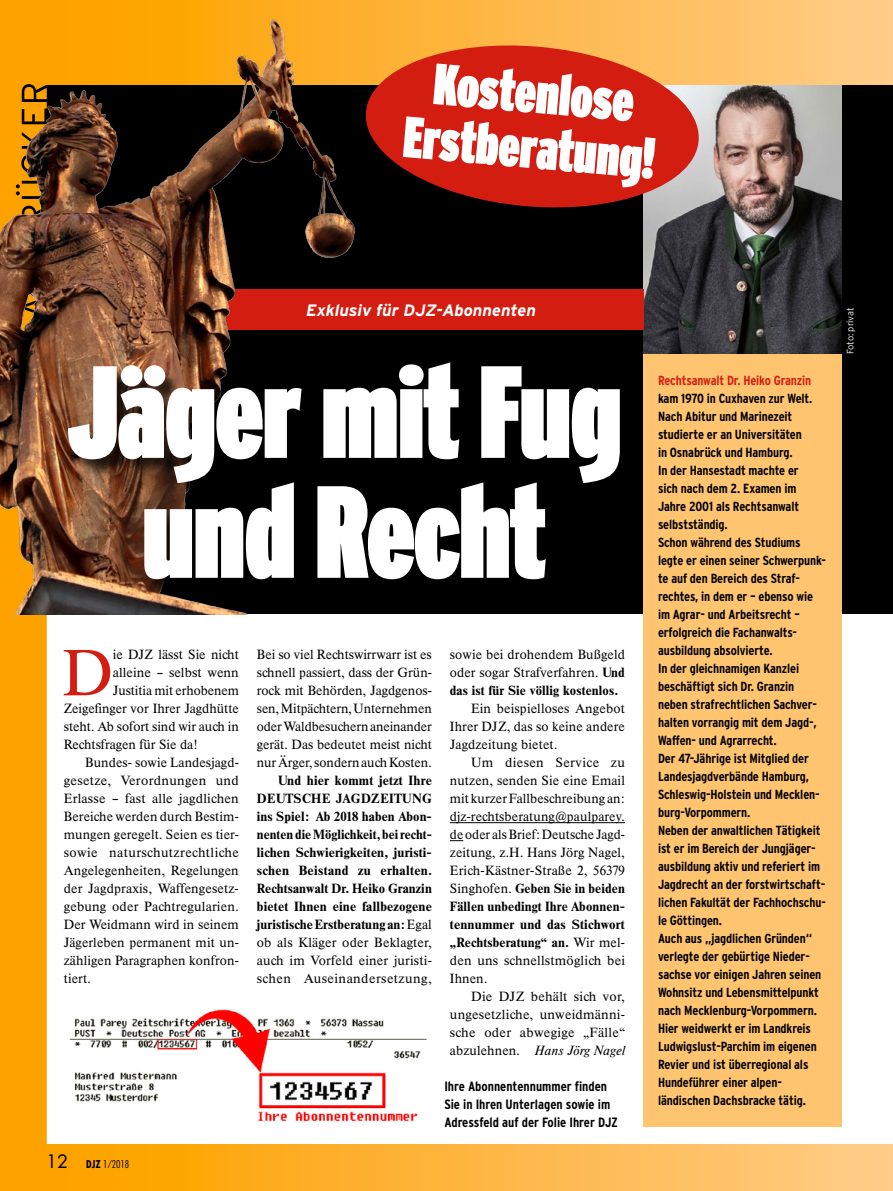
<style>
.page{position:relative;width:893px;height:1191px;background:#fff}
.page>*{position:absolute;margin:0;border:0;box-sizing:border-box;transform-origin:0 0}
.Am_Drücker__Grosse_H{font:130.8px/119.9px "Parey Interstate Ult Bla Com";letter-spacing:-.005em;color:#fff;text-align:center}
.Am_Drücker__Text_Ini{font:500 64.2px "Parey Times BQ";color:#d31d11}
.Am_Drücker__Grosse_H-2{font:58.05px "Parey Interstate Ult Bla Com";color:#fff}
.Am_Drücker__Dachzeil{font:italic 700 16.5px "Parey Interstate";color:#fff}
.Am_Drücker__Bildunte{font:700 condensed 13.5px/18px "Parey Interstate";color:#000}
.Am_Drücker__Text_mit{font:700 condensed 13.2px/18px "Parey Interstate";letter-spacing:-.01em;color:#000}
.Am_Drücker__Text_mit-2{font:500 13.2px/18px "Parey Times BQ";letter-spacing:.01em;color:#000;text-align:justify}
.Am_Drücker__Text_mit-3{font:700 13.2px/18px "Parey Times BQ";letter-spacing:.01em;color:#000;text-align:justify}
.Am_Drücker__Text_ohn{font:500 13.2px/18px "Parey Times BQ";color:#000;text-align:justify}
.Am_Drücker__Text_Ini-2{font:500 13.2px "Parey Times BQ";color:#000}
.t1{font:10.5px "Parey Futura Std Con Lig";color:#000}
.Am_Drücker__Bildnach{font:300 9.3px "Parey Interstate";letter-spacing:-.01em;color:#fff}
.s1{font-family:"Parey Futura";font-size:18px}
.s2{font-family:"Parey Futura";font-weight:700;font-stretch:condensed}
.s3{font-weight:500}
.s4{font-weight:700}
.s5{font-weight:400;font-style:italic}
.s6{color:#d31d11}
</style>
<div class="page">
<div style="left:0;top:82px;width:893px;height:532px;background:#000"></div>
<div style="left:643px;top:102px;width:199px;height:1024px;background:#ffc46f"></div>
<img style="left:643px;top:85px;width:199px;height:268px">
<div style="left:45px;top:1144px;width:848px;height:47px;background:linear-gradient(to right,#fda000,#ffcc8b)"></div>
<div style="left:45px;top:0;width:848px;height:85px;background:linear-gradient(to right,#fda000,#ffcc8b)"></div>
<div style="left:0;top:0;width:47px;height:1191px;background:#fea200"></div>
<div style="left:170px;top:289px;width:474px;height:41px;background:#d31d11"></div>
<hr style="left:450px;top:822px;width:175px;height:1px;background:#000">
<svg style="left:450px;top:840px;width:13px;height:1px"></svg>
<img style="left:69px;top:1009px;width:358px;height:113px">
<img style="left:0;top:9px;width:364px;height:605px">
<div style="left:70px;top:365px;width:568px;height:233px;background:#000;opacity:.75"></div>
<svg style="left:362px;top:39px;width:340px;height:175px;background:#c03620"></svg>
<p class="Am_Drücker__Grosse_H-2" style="left:437px;top:52px;width:202px;rotate:5deg">Kostenlose</p>
<p class="Am_Drücker__Grosse_H-2" style="left:406px;top:105px;width:253px;rotate:5deg">Erstberatung!</p>
<p class="Am_Drücker__Dachzeil" style="left:306px;top:301px;width:231px">Exklusiv für DJZ-Abonnenten</p>
<p class="Am_Drücker__Grosse_H" style="left:67px;top:352px;width:556px">Jäger mit Fug und Recht</p>
<p class="Am_Drücker__Text_Ini" style="left:62px;top:635px;width:52px">D</p>
<p class="Am_Drücker__Text_Ini-2" style="left:113px;top:647px;width:127px">ie DJZ lässt Sie nicht</p>
<p class="Am_Drücker__Text_Ini-2" style="left:113px;top:665px;width:127px">alleine – selbst wenn</p>
<p class="Am_Drücker__Text_Ini-2" style="left:113px;top:683px;width:127px">Justitia mit erhobenem</p>
<p class="Am_Drücker__Text_Ini-2" style="left:64px;top:701px;width:177px">Zeigefinger vor Ihrer Jagdhütte</p>
<p class="Am_Drücker__Text_Ini-2" style="left:64px;top:719px;width:177px">steht. Ab sofort sind wir auch in</p>
<p class="Am_Drücker__Text_Ini-2" style="left:64px;top:737px;width:135px">Rechtsfragen für Sie da!</p>
<p class="Am_Drücker__Text_mit-2" style="left:64px;top:754px;width:177px;text-indent:21px">Bundes- sowie Landesjagd&shy;gesetze, Verordnungen und Erlasse – fast alle jagdlichen Bereiche werden durch Bestim&shy;mungen geregelt. Seien es tier&shy;sowie naturschutzrechtliche Angelegenheiten, Regelungen der Jagdpraxis, Waffengesetz&shy;gebung oder Pachtregularien.<br>Der Weidmann wird in seinem Jägerleben permanent mit un&shy;zähligen Paragraphen konfron&shy;tiert.</p>
<p class="t1" style="left:46px;top:1157px;width:85px"><span class="s1">12</span> <span class="s2">DJZ</span> 1/2018</p>
<p class="Am_Drücker__Text_ohn" style="left:257px;top:646px;width:177px">Bei so viel Rechtswirrwarr ist es schnell passiert, dass der Grün&shy;rock mit Behörden, Jagdgenos&shy;sen, Mitpächtern, Unternehmen oder Waldbesuchern aneinander gerät. Das bedeutet meist nicht nur Ärger, sondern auch Kosten.</p>
<p class="Am_Drücker__Text_mit-3" style="left:257px;top:772px;width:177px;text-indent:21px">Und hier kommt jetzt Ihre DEUTSCHE JAGDZEITUNG ins Spiel: Ab 2018 haben Abon&shy;nenten die Möglichkeit, bei recht&shy;lichen Schwierigkeiten, juristi&shy;schen Beistand zu erhalten.<br>Rechtsanwalt Dr. Heiko Granzin bietet Ihnen eine fallbezogene juristische Erstberatung an: <span class="s3">Egal ob als Kläger oder Beklagter, auch im Vorfeld einer juristi&shy;schen Auseinandersetzung,</span></p>
<p class="Am_Drücker__Text_mit-2" style="left:450px;top:646px;width:177px">sowie bei drohendem Bußgeld oder sogar Strafverfahren. <span class="s4">Und das ist für Sie völlig kostenlos.</span></p>
<p class="Am_Drücker__Text_mit-2" style="left:450px;top:700px;width:177px;text-indent:21px">Ein beispielloses Angebot Ihrer DJZ, das so keine andere Jagdzeitung bietet.</p>
<p class="Am_Drücker__Text_mit-2" style="left:450px;top:754px;width:177px;text-indent:21px">Um diesen Service zu nutzen, senden Sie eine Email mit kurzer Fallbeschreibung an: djz-rechtsberatung@paulparey. de oder als Brief: Deutsche Jagd&shy;zeitung, z.H. Hans Jörg Nagel, Erich-Kästner-Straße 2, 56379<br>Singhofen. <span class="s4">Geben Sie in beiden Fällen unbedingt Ihre Abonnen&shy;tennummer und das Stichwort „Rechtsberatung“ an.</span> Wir mel&shy;den uns schnellstmöglich bei Ihnen.</p>
<p class="Am_Drücker__Text_mit-2" style="left:450px;top:988px;width:177px;text-indent:21px">Die DJZ behält sich vor, ungesetzliche, unweidmänni&shy;sche oder abwegige „Fälle“ abzulehnen. <span class="s5">Hans Jörg Nagel</span></p>
<p class="Am_Drücker__Bildunte" style="left:444px;top:1077px;width:175px">Ihre Abonnentennummer finden<br>Sie in Ihren Unterlagen sowie im<br>Adressfeld auf der Folie Ihrer DJZ</p>
<p class="Am_Drücker__Text_mit" style="left:658px;top:371px;width:156px"><span class="s6">Rechtsanwalt Dr. Heiko Granzin </span>kam 1970 in Cuxhaven zur Welt.<br>Nach Abitur und Marinezeit studierte er an Universitäten in Osnabrück und Hamburg.<br>In der Hansestadt machte er sich nach dem 2. Examen im<br>Jahre 2001 als Rechtsanwalt selbstständig.</p>
<p class="Am_Drücker__Text_mit" style="left:658px;top:533px;width:169px">Schon während des Studiums legte er einen seiner Schwerpunk&shy;te auf den Bereich des Straf&shy;rechtes, in dem er – ebenso wie im Agrar- und Arbeitsrecht – erfolgreich die Fachanwalts&shy;ausbildung absolvierte.</p>
<p class="Am_Drücker__Text_mit" style="left:658px;top:659px;width:160px">In der gleichnamigen Kanzlei beschäftigt sich Dr. Granzin neben strafrechtlichen Sachver&shy;halten vorrangig mit dem Jagd-,<br>Waffen- und Agrarrecht.</p>
<p class="Am_Drücker__Text_mit" style="left:658px;top:749px;width:163px">Der 47-Jährige ist Mitglied der<br>Landesjagdverbände Hamburg,<br>Schleswig-Holstein und Mecklen&shy;burg-Vorpommern.</p>
<p class="Am_Drücker__Text_mit" style="left:658px;top:821px;width:169px">Neben der anwaltlichen Tätigkeit ist er im Bereich der Jungjäger&shy;ausbildung aktiv und referiert im<br>Jagdrecht an der forstwirtschaft&shy;lichen Fakultät der Fachhochschu&shy;le Göttingen.</p>
<p class="Am_Drücker__Text_mit" style="left:658px;top:929px;width:165px">Auch aus „jagdlichen Gründen“ verlegte der gebürtige Nieder&shy;sachse vor einigen Jahren seinen<br>Wohnsitz und Lebensmittelpunkt nach Mecklenburg-Vorpommern.<br>Hier weidwerkt er im Landkreis<br>Ludwigslust-Parchim im eigenen<br>Revier und ist überregional als<br>Hundeführer einer alpen&shy;ländischen Dachsbracke tätig.</p>
<p class="Am_Drücker__Bildnach" style="left:845px;top:354px;width:48px;rotate:-90deg">Foto: privat</p>
</div>
